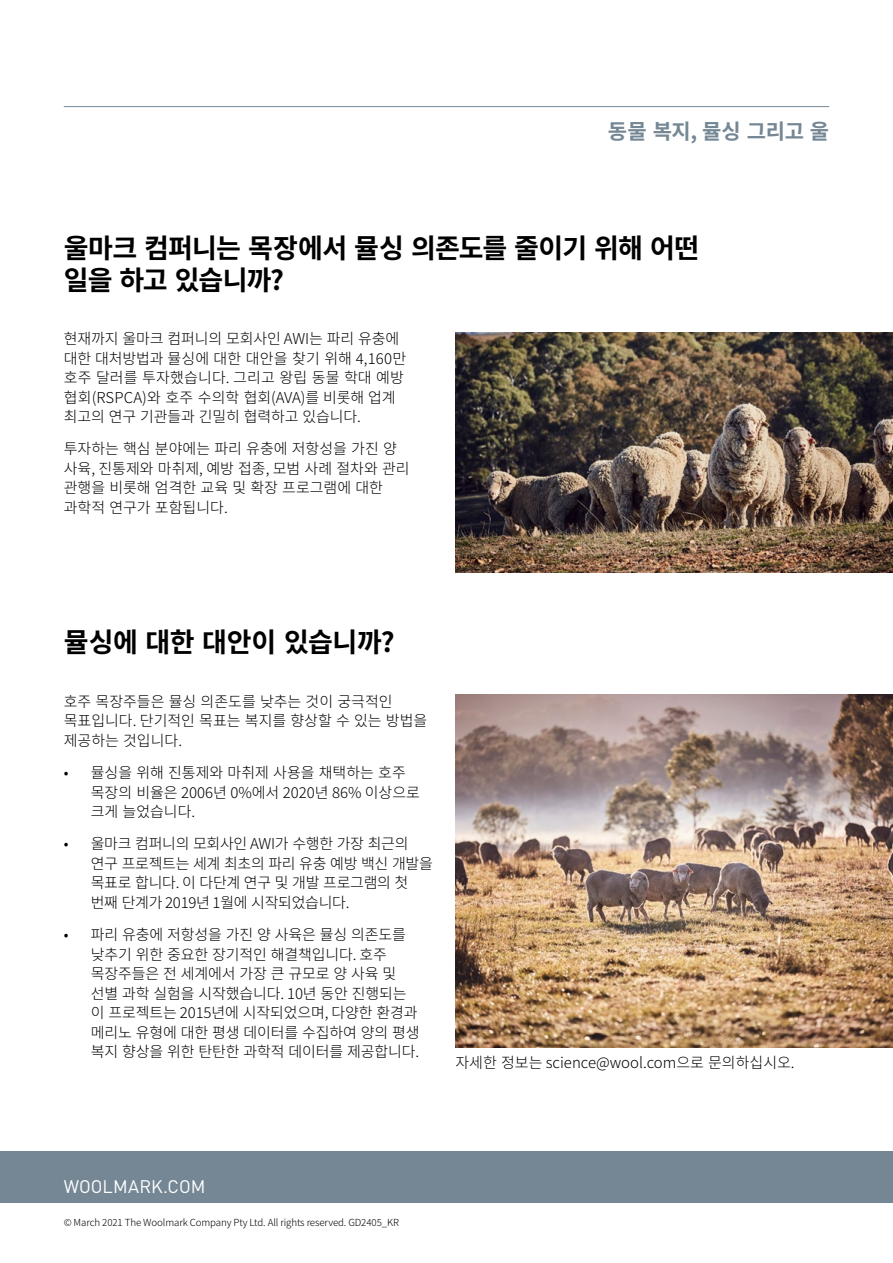
<style>
.page{position:relative;width:893px;height:1263px;background:#fff}
.page>*{position:absolute;margin:0;border:0;box-sizing:border-box;transform-origin:0 0}
.t1{font:700 27px/31.5px "Noto Sans CJ Kkr";letter-spacing:-.025em;color:#000}
.t2{font:700 21px "Noto Sans CJ Kkr";letter-spacing:-.015em;color:#758794}
.t3{font:18px "DINOT";letter-spacing:.005em;color:#fff}
.t4{font:300 15px/19.5px "Noto Sans CJ Kkr";letter-spacing:-.01em;color:#000}
.t5{font:300 9.75px "Noto Sans CJ Kkr";letter-spacing:-.01em;color:#000}
</style>
<div class="page">
<div style="left:0;top:1151px;width:893px;height:51px;background:#758794"></div>
<hr style="left:64px;top:106px;width:765px;height:1px;background:#758794">
<img style="left:455px;top:332px;width:438px;height:240px">
<img style="left:455px;top:695px;width:438px;height:353px">
<h2 class="t2" style="left:608px;top:119px;width:223px">동물 복지, 뮬싱 그리고 울</h2>
<h1 class="t1" style="left:64px;top:233px;width:637px">울마크 컴퍼니는 목장에서 뮬싱 의존도를 줄이기 위해 어떤 일을 하고 있습니까?</h1>
<p class="t4" style="left:64px;top:329px;width:344px">현재까지 울마크 컴퍼니의 모회사인 AWI는 파리 유충에 대한 대처방법과 뮬싱에 대한 대안을 찾기 위해 4,160만 호주 달러를 투자했습니다. 그리고 왕립 동물 학대 예방 협회(RSPCA)와 호주 수의학 협회(AVA)를 비롯해 업계 최고의 연구 기관들과 긴밀히 협력하고 있습니다.</p>
<p class="t4" style="left:64px;top:439px;width:347px">투자하는 핵심 분야에는 파리 유충에 저항성을 가진 양 사육, 진통제와 마취제, 예방 접종, 모범 사례 절차와 관리 관행을 비롯해 엄격한 교육 및 확장 프로그램에 대한 과학적 연구가 포함됩니다.</p>
<h1 class="t1" style="left:64px;top:627px;width:332px">뮬싱에 대한 대안이 있습니까?</h1>
<p class="t4" style="left:64px;top:692px;width:365px">호주 목장주들은 뮬싱 의존도를 낮추는 것이 궁극적인 목표입니다. 단기적인 목표는 복지를 향상할 수 있는 방법을 제공하는 것입니다.</p>
<p class="t4" style="left:91px;top:763px;width:331px;text-indent:-27px">• 뮬싱을 위해 진통제와 마취제 사용을 채택하는 호주 목장의 비율은 2006년 0%에서 2020년 86% 이상으로 크게 늘었습니다.</p>
<p class="t4" style="left:91px;top:834px;width:343px;text-indent:-27px">• 울마크 컴퍼니의 모회사인 AWI가 수행한 가장 최근의 연구 프로젝트는 세계 최초의 파리 유충 예방 백신 개발을 목표로 합니다. 이 다단계 연구 및 개발 프로그램의 첫 번째 단계가 2019년 1월에 시작되었습니다.</p>
<p class="t4" style="left:91px;top:925px;width:330px;text-indent:-27px">• 파리 유충에 저항성을 가진 양 사육은 뮬싱 의존도를 낮추기 위한 중요한 장기적인 해결책입니다. 호주 목장주들은 전 세계에서 가장 큰 규모로 양 사육 및 선별 과학 실험을 시작했습니다. 10년 동안 진행되는 이 프로젝트는 2015년에 시작되었으며, 다양한 환경과 메리노 유형에 대한 평생 데이터를 수집하여 양의 평생 복지 향상을 위한 탄탄한 과학적 데이터를 제공합니다.</p>
<p class="t4" style="left:455px;top:1053px;width:341px">자세한 정보는 science@wool.com으로 문의하십시오.</p>
<p class="t3" style="left:64px;top:1175px;width:143px">WOOLMARK.COM</p>
<p class="t5" style="left:64px;top:1217px;width:337px">© March 2021 The Woolmark Company Pty Ltd. All rights reserved. GD2405_KR</p>
</div>
